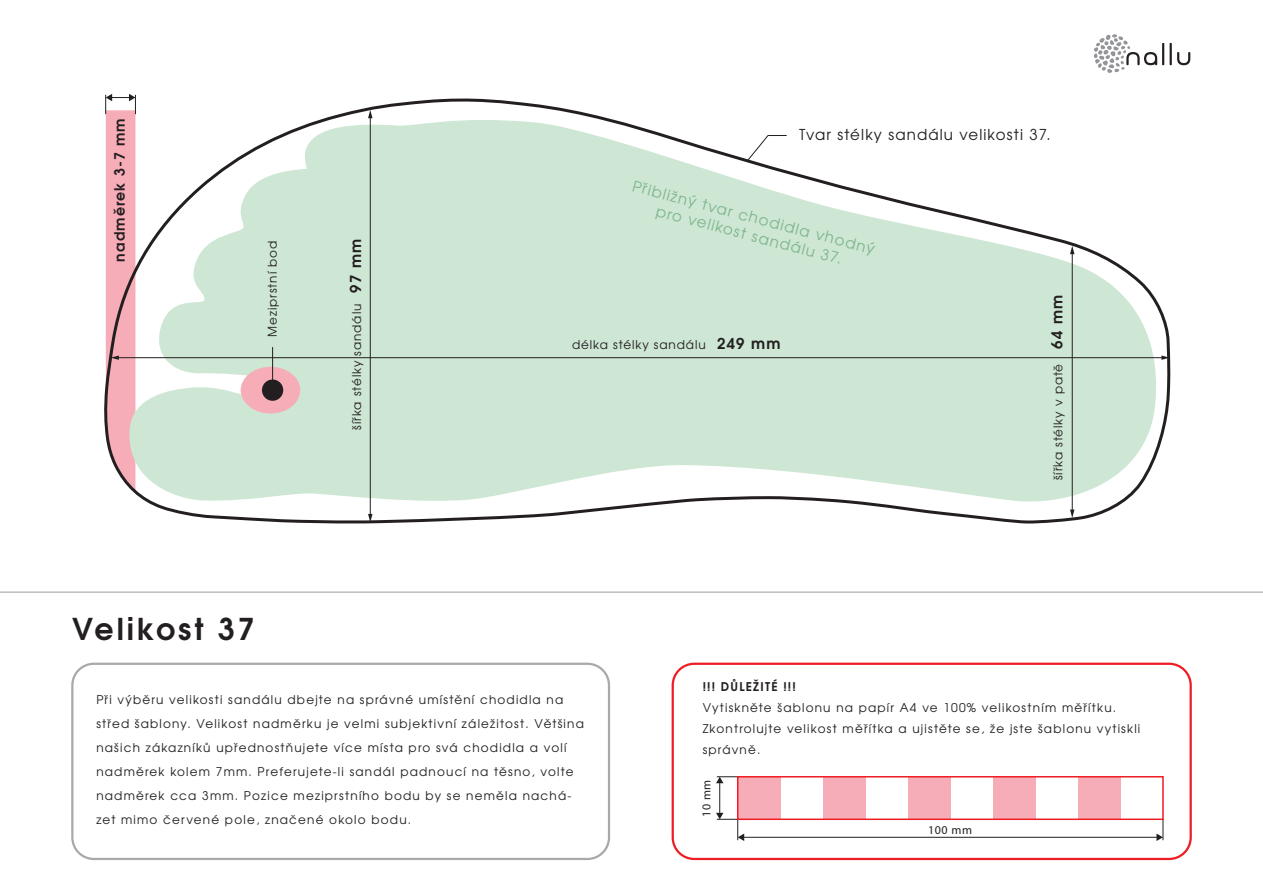
<style>
.page{position:relative;width:1263px;height:893px;background:#fff}
.page>*{position:absolute;margin:0;border:0;box-sizing:border-box;transform-origin:0 0}
.t1{font:700 30px "Te X Gyre Adventor";letter-spacing:.1em;color:#231f20}
.t2{font:15px/18px "Te X Gyre Adventor";color:#7fb68d;text-align:center}
.t3{font:15px "Te X Gyre Adventor";letter-spacing:.075em;color:#231f20}
.t4{font:700 14.25px "Te X Gyre Adventor";letter-spacing:.075em;color:#231f20}
.t5{font:12px/24px "Te X Gyre Adventor";letter-spacing:.1em;color:#231f20}
.t6{font:12px "Te X Gyre Adventor";letter-spacing:.075em;color:#231f20}
.t7{font:700 12px "Te X Gyre Adventor";letter-spacing:.1em;color:#231f20}
.t8{font:12px "Myriad Pro";letter-spacing:.05em;color:#231f20}
.s1{font-weight:700;font-size:15px}
</style>
<div class="page">
<svg style="left:1094px;top:34px;width:96px;height:39px"></svg>
<hr style="left:0;top:591px;width:1263px;height:2px;background:#bcbdc0">
<div style="left:71px;top:663px;width:539px;height:197px;border:2px solid #a8a9ad;border-radius:21px"></div>
<div style="left:672px;top:663px;width:520px;height:197px;border:2px solid #ee1d23;border-radius:21px"></div>
<div style="left:738px;top:777px;width:42px;height:42px;background:#f7adb8"></div>
<div style="left:823px;top:777px;width:42px;height:42px;background:#f7adb8"></div>
<div style="left:908px;top:777px;width:42px;height:42px;background:#f7adb8"></div>
<div style="left:993px;top:777px;width:42px;height:42px;background:#f7adb8"></div>
<div style="left:1078px;top:777px;width:42px;height:42px;background:#f7adb8"></div>
<div style="left:737px;top:776px;width:427px;height:44px;border:2px solid #ee1d23"></div>
<hr style="left:719px;top:782px;width:1px;height:32px;background:#231f20">
<svg style="left:716px;top:776px;width:22px;height:7px"></svg>
<hr style="left:743px;top:837px;width:414px;height:1px;background:#231f20">
<svg style="left:716px;top:813px;width:28px;height:28px"></svg>
<svg style="left:1156px;top:819px;width:7px;height:22px"></svg>
<svg style="left:104px;top:94px;width:1067px;height:430px"></svg>
<div style="left:266px;top:384px;width:13px;height:12px;background:#231f20;border-radius:50%"></div>
<p class="t4" style="left:107px;top:261px;width:145px;rotate:-90deg">nadměrek 3-7 mm</p>
<p class="t6" style="left:263px;top:337px;width:98px;rotate:-90deg">Meziprstní bod</p>
<p class="t6" style="left:347px;top:430px;width:192px;rotate:-90deg">šířka stélky sandálu <span class="s1">97 mm</span></p>
<h1 class="t1" style="left:72px;top:603px;width:184px">Velikost 37</h1>
<p class="t3" style="left:799px;top:123px;width:253px">Tvar stélky sandálu velikosti 37.</p>
<p class="t2" style="left:636px;top:175px;width:251px;rotate:15deg">Přibližný tvar chodidla vhodný pro velikost sandálu 37.</p>
<p class="t6" style="left:572px;top:335px;width:210px">délka stélky sandálu <span class="s1">249 mm</span></p>
<p class="t6" style="left:1048px;top:480px;width:187px;rotate:-90deg">šířka stélky v patě <span class="s1">64 mm</span></p>
<p class="t5" style="left:96px;top:686px;width:489px">Při výběru velikosti sandálu dbejte na správné umístění chodidla na střed šablony. Velikost nadměrku je velmi subjektivní záležitost. Většina našich zákazníků upřednostňujete více místa pro svá chodidla a volí nadměrek kolem 7mm. Preferujete-li sandál padnoucí na těsno, volte nadměrek cca 3mm. Pozice meziprstního bodu by se neměla nachá&shy;zet mimo červené pole, značené okolo bodu.</p>
<p class="t7" style="left:703px;top:677px;width:95px">!!! DŮLEŽITÉ !!!</p>
<p class="t5" style="left:703px;top:697px;width:439px;line-height:21px">Vytiskněte šablonu na papír A4 ve 100% velikostním měřítku.<br>Zkontrolujte velikost měřítka a ujistěte se, že jste šablonu vytiskli správně.</p>
<p class="t8" style="left:699px;top:817px;width:39px;rotate:-90deg">10 mm</p>
<p class="t8" style="left:928px;top:822px;width:46px">100 mm</p>
</div>
